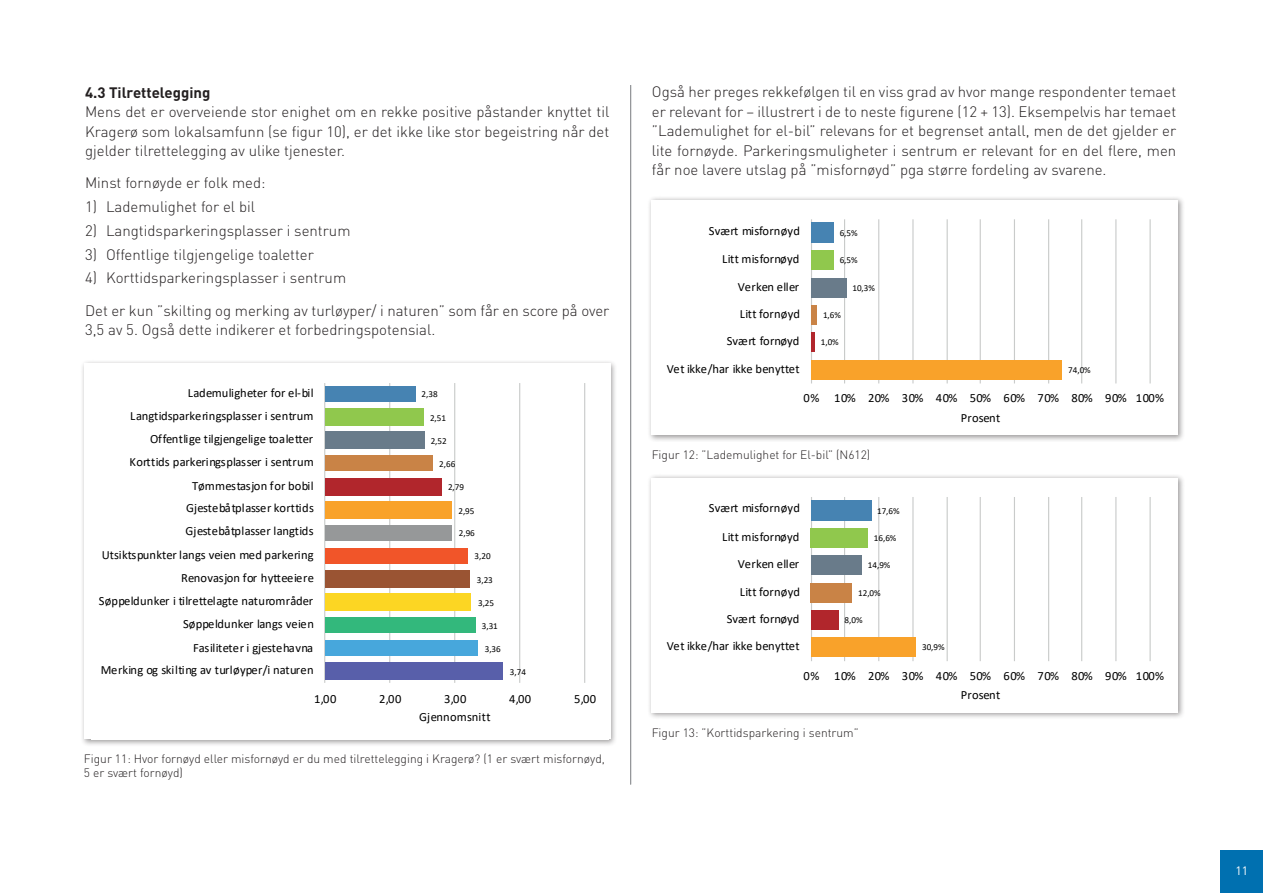
<style>
.page{position:relative;width:1263px;height:893px;background:#fff}
.page>*{position:absolute;margin:0;border:0;box-sizing:border-box;transform-origin:0 0}
.t1{font:300 15px/19.5px "DIN";color:#231f20;text-align:justify}
.t2{font:700 15px "DIN";color:#231f20}
.t3{font:12.6px/23.1px "Calibri";letter-spacing:.015em;color:#000001;text-align:right}
.t4{font:12.6px "Calibri";letter-spacing:.04em;color:#000001}
.t5{font:300 12px/14.4px "DIN";color:#231f20}
.t6{font:12px "DIN";color:#fff}
.t7{font:9.15px "Calibri";letter-spacing:-.005em;color:#000001}
</style>
<div class="page">
<div style="left:1220px;top:850px;width:43px;height:43px;background:#0070b0"></div>
<hr style="left:630px;top:85px;width:1px;height:699px;background:#939598">
<div style="left:80px;top:359px;width:538px;height:387px;background:#231f20;opacity:.45"></div>
<div style="left:84px;top:364px;width:526px;height:375px;background:#fff"></div>
<hr style="left:324px;top:383px;width:1px;height:300px;background:#c9cbca">
<hr style="left:389px;top:383px;width:1px;height:300px;background:#c9cbca">
<hr style="left:454px;top:383px;width:1px;height:300px;background:#c9cbca">
<hr style="left:519px;top:383px;width:1px;height:300px;background:#c9cbca">
<hr style="left:584px;top:383px;width:1px;height:300px;background:#c9cbca">
<div style="left:325px;top:386px;width:90px;height:16px;background:#4683b2"></div>
<div style="left:325px;top:409px;width:98px;height:17px;background:#90c84d"></div>
<div style="left:325px;top:431px;width:99px;height:18px;background:#697b8a"></div>
<div style="left:325px;top:455px;width:107px;height:16px;background:#c98346"></div>
<div style="left:325px;top:478px;width:117px;height:17px;background:#b1262c"></div>
<div style="left:325px;top:501px;width:127px;height:17px;background:#f9a22a"></div>
<div style="left:325px;top:525px;width:127px;height:16px;background:#969899"></div>
<div style="left:325px;top:548px;width:143px;height:16px;background:#f15529"></div>
<div style="left:325px;top:571px;width:145px;height:17px;background:#9a5433"></div>
<div style="left:325px;top:593px;width:146px;height:17px;background:#fcd623"></div>
<div style="left:325px;top:617px;width:151px;height:16px;background:#33b87c"></div>
<div style="left:325px;top:640px;width:153px;height:16px;background:#47a7dc"></div>
<div style="left:325px;top:663px;width:178px;height:17px;background:#585faa"></div>
<div style="left:647px;top:196px;width:538px;height:246px;background:#231f20;opacity:.45"></div>
<div style="left:652px;top:200px;width:526px;height:235px;background:#fff"></div>
<hr style="left:811px;top:219px;width:1px;height:164px;background:#c9cbca">
<hr style="left:844px;top:219px;width:1px;height:164px;background:#c9cbca">
<hr style="left:878px;top:219px;width:1px;height:164px;background:#c9cbca">
<hr style="left:912px;top:219px;width:1px;height:164px;background:#c9cbca">
<hr style="left:947px;top:219px;width:1px;height:164px;background:#c9cbca">
<hr style="left:980px;top:219px;width:1px;height:164px;background:#c9cbca">
<hr style="left:1014px;top:219px;width:1px;height:164px;background:#c9cbca">
<hr style="left:1048px;top:219px;width:1px;height:164px;background:#c9cbca">
<hr style="left:1081px;top:219px;width:1px;height:164px;background:#c9cbca">
<hr style="left:1115px;top:219px;width:1px;height:164px;background:#c9cbca">
<hr style="left:1149px;top:219px;width:2px;height:164px;background:#c9cbca">
<div style="left:811px;top:251px;width:23px;height:19px;background:#90c84d"></div>
<div style="left:811px;top:278px;width:35px;height:19px;background:#697b8a"></div>
<div style="left:811px;top:305px;width:6px;height:20px;background:#c98346"></div>
<hr style="left:811px;top:333px;width:3px;height:19px;background:#b1262c">
<div style="left:811px;top:360px;width:251px;height:19px;background:#f9a22a"></div>
<div style="left:811px;top:222px;width:23px;height:21px;background:#4683b2"></div>
<div style="left:647px;top:473px;width:538px;height:246px;background:#231f20;opacity:.45"></div>
<div style="left:652px;top:477px;width:526px;height:235px;background:#fff"></div>
<hr style="left:811px;top:497px;width:1px;height:164px;background:#c9cbca">
<hr style="left:844px;top:497px;width:1px;height:164px;background:#c9cbca">
<hr style="left:878px;top:497px;width:1px;height:164px;background:#c9cbca">
<hr style="left:912px;top:497px;width:1px;height:164px;background:#c9cbca">
<hr style="left:947px;top:497px;width:1px;height:164px;background:#c9cbca">
<hr style="left:980px;top:497px;width:1px;height:164px;background:#c9cbca">
<hr style="left:1014px;top:497px;width:1px;height:164px;background:#c9cbca">
<hr style="left:1048px;top:497px;width:1px;height:164px;background:#c9cbca">
<hr style="left:1081px;top:497px;width:1px;height:164px;background:#c9cbca">
<hr style="left:1115px;top:497px;width:1px;height:164px;background:#c9cbca">
<hr style="left:1149px;top:497px;width:2px;height:164px;background:#c9cbca">
<div style="left:811px;top:528px;width:57px;height:20px;background:#90c84d"></div>
<div style="left:811px;top:556px;width:50px;height:19px;background:#697b8a"></div>
<div style="left:811px;top:583px;width:41px;height:19px;background:#c98346"></div>
<div style="left:811px;top:610px;width:27px;height:20px;background:#b1262c"></div>
<div style="left:811px;top:638px;width:105px;height:19px;background:#f9a22a"></div>
<div style="left:811px;top:500px;width:60px;height:20px;background:#4683b2"></div>
<p class="t2" style="left:85px;top:82px;width:127px">4.3 Tilrettelegging</p>
<p class="t1" style="left:85px;top:102px;width:526px">Mens det er overveiende stor enighet om en rekke positive påstander knyttet til Kragerø som lokalsamfunn (se figur 10), er det ikke like stor begeistring når det gjelder tilrettelegging av ulike tjenester.</p>
<p class="t1" style="left:85px;top:173px;width:182px">Minst fornøyde er folk med:</p>
<p class="t1" style="left:85px;top:197px;width:172px">1) Lademulighet for el bil</p>
<p class="t1" style="left:85px;top:220px;width:267px">2) Langtidsparkeringsplasser i sentrum</p>
<p class="t1" style="left:85px;top:244px;width:230px">3) Offentlige tilgjengelige toaletter</p>
<p class="t1" style="left:85px;top:262px;width:526px;line-height:32.2px">4) Korttidsparkeringsplasser i sentrum<br>Det er kun ”skilting og merking av turløyper/ i naturen” som får en score på over</p>
<p class="t1" style="left:85px;top:320px;width:352px">3,5 av 5. Også dette indikerer et forbedringspotensial.</p>
<p class="t3" style="left:99px;top:381px;width:217px">Lademuligheter for el-bil Langtidsparkeringsplasser i sentrum Offentlige tilgjengelige toaletter<br>Korttids parkeringsplasser i sentrum Tømmestasjon for bobil<br>Gjestebåtplasser korttids Gjestebåtplasser langtids<br>Utsiktspunkter langs veien med parkering Renovasjon for hytteeiere<br>Søppeldunker i tilrettelagte naturområder Søppeldunker langs veien<br>Fasiliteter i gjestehavna<br>Merking og skilting av turløyper/i naturen</p>
<p class="t7" style="left:422px;top:388px;width:18px">2,38</p>
<p class="t7" style="left:430px;top:412px;width:18px">2,51</p>
<p class="t7" style="left:431px;top:435px;width:18px">2,52</p>
<p class="t7" style="left:439px;top:457px;width:18px">2,66</p>
<p class="t7" style="left:448px;top:480px;width:18px">2,79</p>
<p class="t7" style="left:458px;top:504px;width:18px">2,95</p>
<p class="t7" style="left:459px;top:527px;width:18px">2,96</p>
<p class="t7" style="left:475px;top:550px;width:18px">3,20</p>
<p class="t7" style="left:477px;top:574px;width:18px">3,23</p>
<p class="t7" style="left:478px;top:596px;width:18px">3,25</p>
<p class="t7" style="left:482px;top:619px;width:18px">3,31</p>
<p class="t7" style="left:485px;top:642px;width:18px">3,36</p>
<p class="t7" style="left:510px;top:666px;width:18px">3,74</p>
<p class="t3" style="left:314px;top:687px;width:24px">1,00</p>
<p class="t3" style="left:379px;top:687px;width:24px">2,00</p>
<p class="t3" style="left:444px;top:687px;width:24px">3,00</p>
<p class="t3" style="left:509px;top:687px;width:24px">4,00</p>
<p class="t3" style="left:574px;top:687px;width:24px">5,00</p>
<p class="t3" style="left:419px;top:705px;width:73px">Gjennomsnitt</p>
<p class="t5" style="left:84px;top:751px;width:522px">Figur 11: Hvor fornøyd eller misfornøyd er du med tilrettelegging i Kragerø? (1 er svært misfornøyd,<br>5 er svært fornøyd)</p>
<p class="t1" style="left:652px;top:82px;width:526px">Også her preges rekkefølgen til en viss grad av hvor mange respondenter temaet er relevant for – illustrert i de to neste figurene (12 + 13). Eksempelvis har temaet ”Lademulighet for el-bil” relevans for et begrenset antall, men de det gjelder er lite fornøyde. Parkeringsmuligheter i sentrum er relevant for en del flere, men får noe lavere utslag på ”misfornøyd” pga større fordeling av svarene.</p>
<p class="t3" style="left:709px;top:219px;width:92px">Svært misfornøyd</p>
<p class="t3" style="left:667px;top:245px;width:135px;line-height:27.3px">Litt misfornøyd<br>Verken eller<br>Litt fornøyd<br>Svært fornøyd<br>Vet ikke/har ikke benyttet</p>
<p class="t7" style="left:840px;top:226px;width:19px">6,5%</p>
<p class="t7" style="left:840px;top:254px;width:19px">6,5%</p>
<p class="t7" style="left:852px;top:281px;width:24px">10,3%</p>
<p class="t7" style="left:823px;top:309px;width:19px">1,6%</p>
<p class="t7" style="left:821px;top:336px;width:19px">1,0%</p>
<p class="t7" style="left:1068px;top:363px;width:24px">74,0%</p>
<p class="t4" style="left:803px;top:389px;width:362px">0% 10% 20% 30% 40% 50% 60% 70% 80% 90% 100%</p>
<p class="t5" style="left:652px;top:448px;width:220px">Figur 12: ”Lademulighet for El-bil” (N612)</p>
<p class="t3" style="left:961px;top:406px;width:41px">Prosent</p>
<p class="t3" style="left:709px;top:496px;width:92px">Svært misfornøyd</p>
<p class="t3" style="left:667px;top:523px;width:135px;line-height:27.3px">Litt misfornøyd<br>Verken eller<br>Litt fornøyd<br>Svært fornøyd<br>Vet ikke/har ikke benyttet</p>
<p class="t7" style="left:877px;top:504px;width:24px">17,6%</p>
<p class="t7" style="left:874px;top:531px;width:24px">16,6%</p>
<p class="t7" style="left:868px;top:559px;width:24px">14,9%</p>
<p class="t7" style="left:858px;top:586px;width:24px">12,0%</p>
<p class="t7" style="left:845px;top:614px;width:19px">8,0%</p>
<p class="t7" style="left:922px;top:641px;width:24px">30,9%</p>
<p class="t4" style="left:803px;top:667px;width:362px">0% 10% 20% 30% 40% 50% 60% 70% 80% 90% 100%</p>
<p class="t5" style="left:652px;top:725px;width:209px">Figur 13: ”Korttidsparkering i sentrum”</p>
<p class="t3" style="left:961px;top:683px;width:41px">Prosent</p>
<p class="t6" style="left:1235px;top:863px;width:14px">11</p>
</div>
